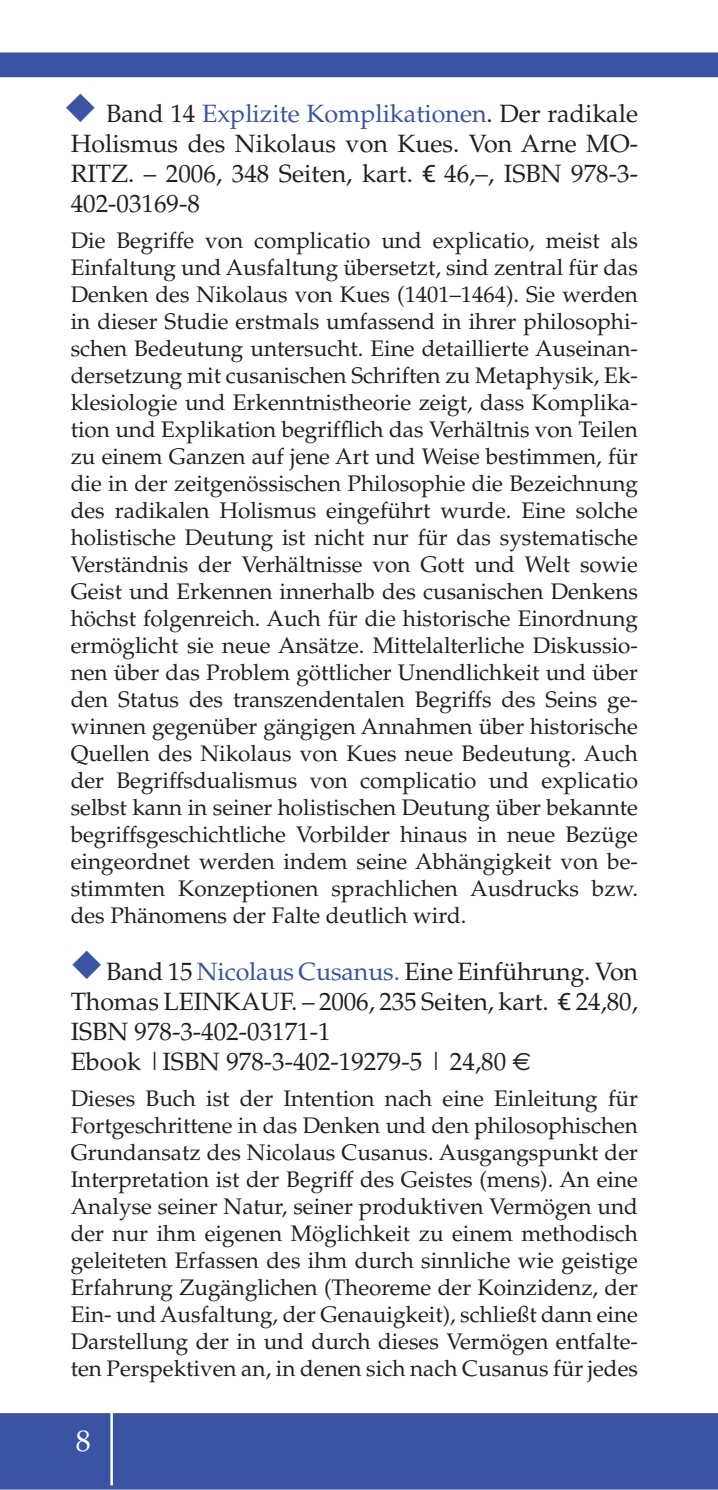
<style>
.page{position:relative;width:718px;height:1490px;background:#fff}
.page>*{position:absolute;margin:0;border:0;box-sizing:border-box;transform-origin:0 0}
.t1{font:30px "Palatino";color:#fff}
.t2{font:25px/30px "Palatino";color:#231f20}
.t3{font:22.5px/27px "Palatino";color:#231f20;text-align:justify}
.s1{color:#3a54a3}
.s2{font-family:"Thesis Euro"}
.s3{font-family:"Euro Sans"}
</style>
<div class="page">
<div style="left:0;top:1413px;width:717px;height:77px;background:#3a54a3"></div>
<div style="left:0;top:52px;width:717px;height:25px;background:#3a54a3"></div>
<hr style="left:110px;top:1410px;width:3px;height:75px;background:#fff">
<p class="t2" style="left:71px;top:99px;width:568px;text-align:justify;text-indent:35px">Band 14 <span class="s1">Explizite Komplikationen</span>. Der radikale Holismus des Nikolaus von Kues. Von Arne Mo&shy;ritz</p>
<p class="t2" style="left:71px;top:159px;width:568px;text-indent:57px">. – 2006, 348 Seiten, kart. <span class="s2">d</span> 46,–, ISBN 978-3-<br>402-03169-8</p>
<p class="t3" style="left:71px;top:227px;width:568px">Die Begriffe von complicatio und explicatio, meist als Einfaltung und Ausfaltung übersetzt, sind zentral für das Denken des Nikolaus von Kues (1401–1464). Sie werden in dieser Studie erstmals umfassend in ihrer philosophi&shy;schen Bedeutung untersucht. Eine detaillierte Auseinan&shy;dersetzung mit cusanischen Schriften zu Metaphysik, Ek&shy;klesiologie und Erkenntnistheorie zeigt, dass Komplika&shy;tion und Explikation begrifflich das Verhältnis von Teilen zu einem Ganzen auf jene Art und Weise bestimmen, für die in der zeitgenössischen Philosophie die Bezeichnung des radikalen Holismus eingeführt wurde. Eine solche holistische Deutung ist nicht nur für das systematische Verständnis der Verhältnisse von Gott und Welt sowie Geist und Erkennen innerhalb des cusanischen Denkens höchst folgenreich. Auch für die historische Einordnung ermöglicht sie neue Ansätze. Mittelalterliche Diskussio&shy;nen über das Problem göttlicher Unendlichkeit und über den Status des transzendentalen Begriffs des Seins ge&shy;winnen gegenüber gängigen Annahmen über historische Quellen des Nikolaus von Kues neue Bedeutung. Auch der Begriffsdualismus von complicatio und explicatio selbst kann in seiner holistischen Deutung über bekannte begriffsgeschichtliche Vorbilder hinaus in neue Bezüge eingeordnet werden indem seine Abhängigkeit von be&shy;stimmten Konzeptionen sprachlichen Ausdrucks bzw. des Phänomens der Falte deutlich wird.</p>
<p class="t2" style="left:71px;top:957px;width:568px;text-indent:35px">Band 15 <span class="s1">Nicolaus Cusanus.</span> Eine Einführung. Von<br>Thomas Leinkauf</p>
<p class="t2" style="left:71px;top:987px;width:568px;text-indent:220px">. – 2006, 235 Seiten, kart. <span class="s2">d</span> 24,80,<br>ISBN 978-3-402-03171-1<br>Ebook |ISBN 978-3-402-19279-5 | 24,80 <span class="s3">d</span></p>
<p class="t3" style="left:71px;top:1085px;width:568px">Dieses Buch ist der Intention nach eine Einleitung für Fortgeschrittene in das Denken und den philosophischen Grundansatz des Nicolaus Cusanus. Ausgangspunkt der Interpretation ist der Begriff des Geistes (mens). An eine Analyse seiner Natur, seiner produktiven Vermögen und der nur ihm eigenen Möglichkeit zu einem methodisch geleiteten Erfassen des ihm durch sinnliche wie geistige Erfahrung Zugänglichen (Theoreme der Koinzidenz, der Ein- und Ausfaltung, der Genauigkeit), schließt dann eine Darstellung der in und durch dieses Vermögen entfalte&shy;ten Perspektiven an, in denen sich nach Cusanus für jedes</p>
<h1 class="t1" style="left:76px;top:1423px;width:16px">8</h1>
</div>
